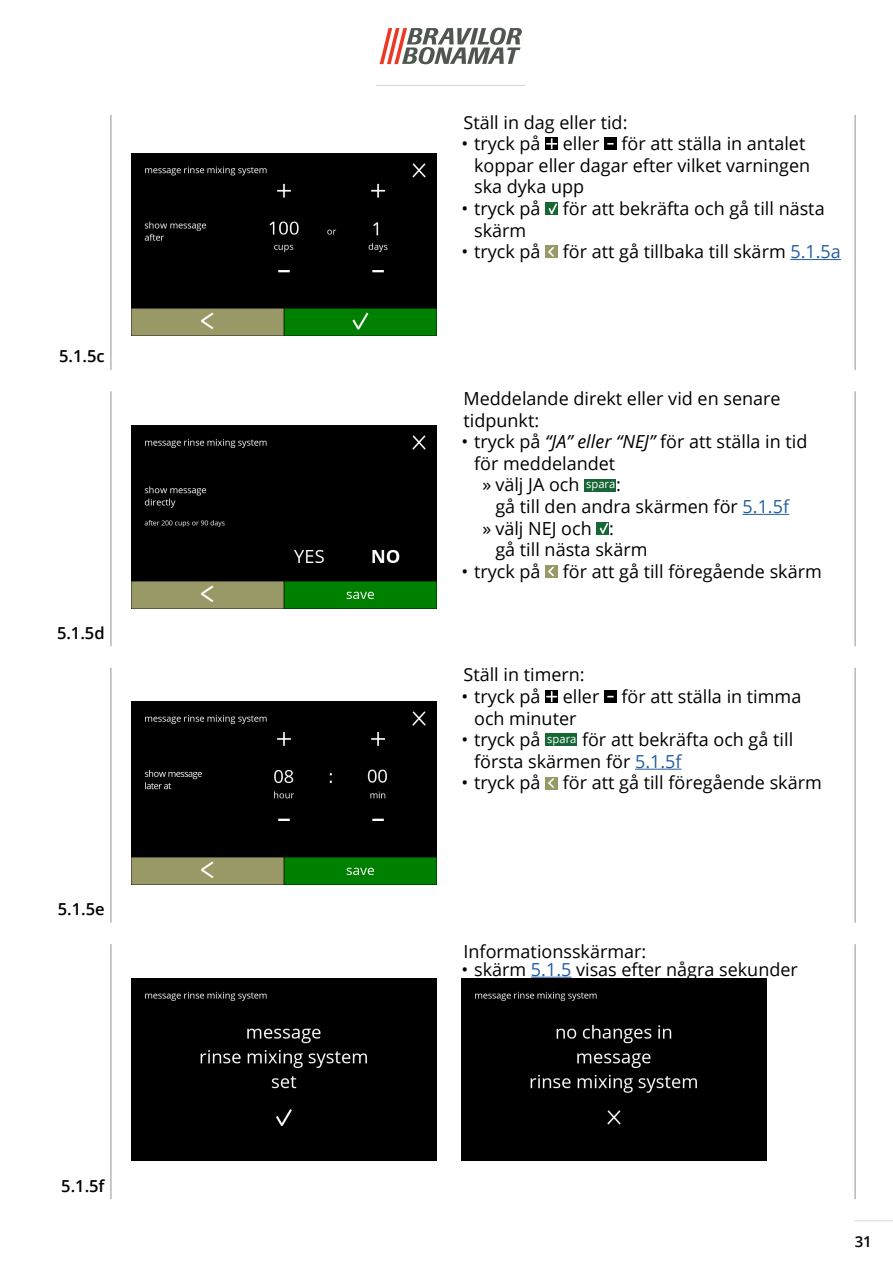
<style>
.page{position:relative;width:893px;height:1263px;background:#fff}
.page>*{position:absolute;margin:0;border:0;box-sizing:border-box;transform-origin:0 0}
.Body_text{font:18px/21.6px "Open Sans";color:#000}
.t1{font:600 16.5px "Open Sans";color:#000}
.t2{font:600 15px "Open Sans";color:#000}
.t3{font:11.25px "Open Sans";color:#fff}
.s1{color:#215e9e}
.s2{font-style:italic}
</style>
<div class="page">
<svg style="left:380px;top:28px;width:142px;height:36px"></svg>
<hr style="left:855px;top:1220px;width:38px;height:1px;background:#d4d8d5">
<hr style="left:376px;top:85px;width:149px;height:1px;background:#d4d8d5">
<hr style="left:855px;top:944px;width:1px;height:255px;background:#8e9590">
<hr style="left:111px;top:944px;width:1px;height:255px;background:#8e9590">
<hr style="left:855px;top:668px;width:1px;height:254px;background:#8e9590">
<hr style="left:111px;top:668px;width:1px;height:254px;background:#8e9590">
<hr style="left:855px;top:392px;width:1px;height:254px;background:#8e9590">
<hr style="left:111px;top:392px;width:1px;height:254px;background:#8e9590">
<hr style="left:111px;top:115px;width:1px;height:255px;background:#8e9590">
<hr style="left:855px;top:115px;width:1px;height:255px;background:#8e9590">
<hr style="left:790px;top:259px;width:51px;height:1px;background:#215e9e">
<svg style="left:545px;top:137px;width:13px;height:13px"></svg>
<svg style="left:547px;top:139px;width:9px;height:9px"></svg>
<div style="left:604px;top:137px;width:13px;height:13px;background:#000"></div>
<div style="left:545px;top:202px;width:13px;height:13px;background:#166734"></div>
<svg style="left:548px;top:203px;width:9px;height:12px"></svg>
<div style="left:545px;top:245px;width:13px;height:13px;background:#999965"></div>
<svg style="left:548px;top:247px;width:6px;height:10px"></svg>
<img style="left:132px;top:153px;width:305px;height:183px">
<hr style="left:531px;top:977px;width:40px;height:1px;background:#215e9e">
<hr style="left:635px;top:769px;width:47px;height:1px;background:#215e9e">
<svg style="left:545px;top:690px;width:13px;height:13px"></svg>
<svg style="left:547px;top:692px;width:9px;height:9px"></svg>
<svg style="left:604px;top:690px;width:13px;height:13px"></svg>
<div style="left:545px;top:733px;width:32px;height:13px;background:#166734"></div>
<div style="left:545px;top:777px;width:13px;height:12px;background:#999965"></div>
<svg style="left:548px;top:778px;width:6px;height:10px"></svg>
<hr style="left:743px;top:514px;width:46px;height:1px;background:#215e9e">
<div style="left:584px;top:479px;width:32px;height:12px;background:#166734"></div>
<div style="left:596px;top:522px;width:13px;height:13px;background:#166734"></div>
<svg style="left:599px;top:523px;width:10px;height:11px"></svg>
<div style="left:545px;top:565px;width:13px;height:13px;background:#999965"></div>
<svg style="left:548px;top:566px;width:6px;height:11px"></svg>
<img style="left:132px;top:425px;width:305px;height:183px">
<img style="left:132px;top:702px;width:305px;height:182px">
<div style="left:132px;top:978px;width:305px;height:183px;background:#000"></div>
<div style="left:461px;top:978px;width:305px;height:183px;background:#000"></div>
<p class="t1" style="left:59px;top:345px;width:47px">5.1.5c</p>
<p class="t1" style="left:57px;top:621px;width:49px">5.1.5d</p>
<p class="t1" style="left:58px;top:898px;width:48px">5.1.5e</p>
<p class="t1" style="left:61px;top:1174px;width:45px">5.1.5f</p>
<p class="Body_text" style="left:463px;top:111px;width:165px">Ställ in dag eller tid:</p>
<p class="Body_text" style="left:474px;top:132px;width:338px;text-indent:-13px">• tryck på eller för att ställa in antalet koppar eller dagar efter vilket varningen ska dyka upp</p>
<p class="Body_text" style="left:474px;top:197px;width:352px;text-indent:-13px">• tryck på för att bekräfta och gå till nästa skärm</p>
<p class="Body_text" style="left:461px;top:240px;width:381px">• tryck på för att gå tillbaka till skärm <span class="s1">5.1.5a</span></p>
<p class="Body_text" style="left:463px;top:387px;width:319px">Meddelande direkt eller vid en senare tidpunkt:</p>
<p class="Body_text" style="left:474px;top:430px;width:335px;text-indent:-13px">• tryck på <span class="s2">“JA” eller “NEJ”</span> för att ställa in tid för meddelandet</p>
<p class="Body_text" style="left:483px;top:474px;width:98px">» välj JA och</p>
<p class="t3" style="left:586px;top:476px;width:31px">spara</p>
<p class="Body_text" style="left:495px;top:474px;width:295px;text-indent:121px">:<br>gå till den andra skärmen för <span class="s1">5.1.5f</span></p>
<p class="Body_text" style="left:495px;top:517px;width:154px;text-indent:-13px">» välj NEJ och :<br>gå till nästa skärm</p>
<p class="Body_text" style="left:461px;top:560px;width:362px">• tryck på för att gå till föregående skärm</p>
<p class="Body_text" style="left:463px;top:664px;width:123px">Ställ in timern:</p>
<p class="Body_text" style="left:474px;top:685px;width:329px;text-indent:-13px">• tryck på eller för att ställa in timma och minuter</p>
<p class="Body_text" style="left:461px;top:728px;width:81px">• tryck på</p>
<p class="t3" style="left:547px;top:731px;width:31px">spara</p>
<p class="Body_text" style="left:474px;top:728px;width:321px;text-indent:108px">för att bekräfta och gå till första skärmen för <span class="s1">5.1.5f</span></p>
<p class="Body_text" style="left:461px;top:772px;width:362px">• tryck på för att gå till föregående skärm</p>
<p class="Body_text" style="left:463px;top:940px;width:184px">Informationsskärmar:</p>
<p class="Body_text" style="left:461px;top:958px;width:338px">• skärm <span class="s1">5.1.5</span> visas efter några sekunder</p>
<p class="t2" style="left:855px;top:1232px;width:19px">31</p>
</div>
